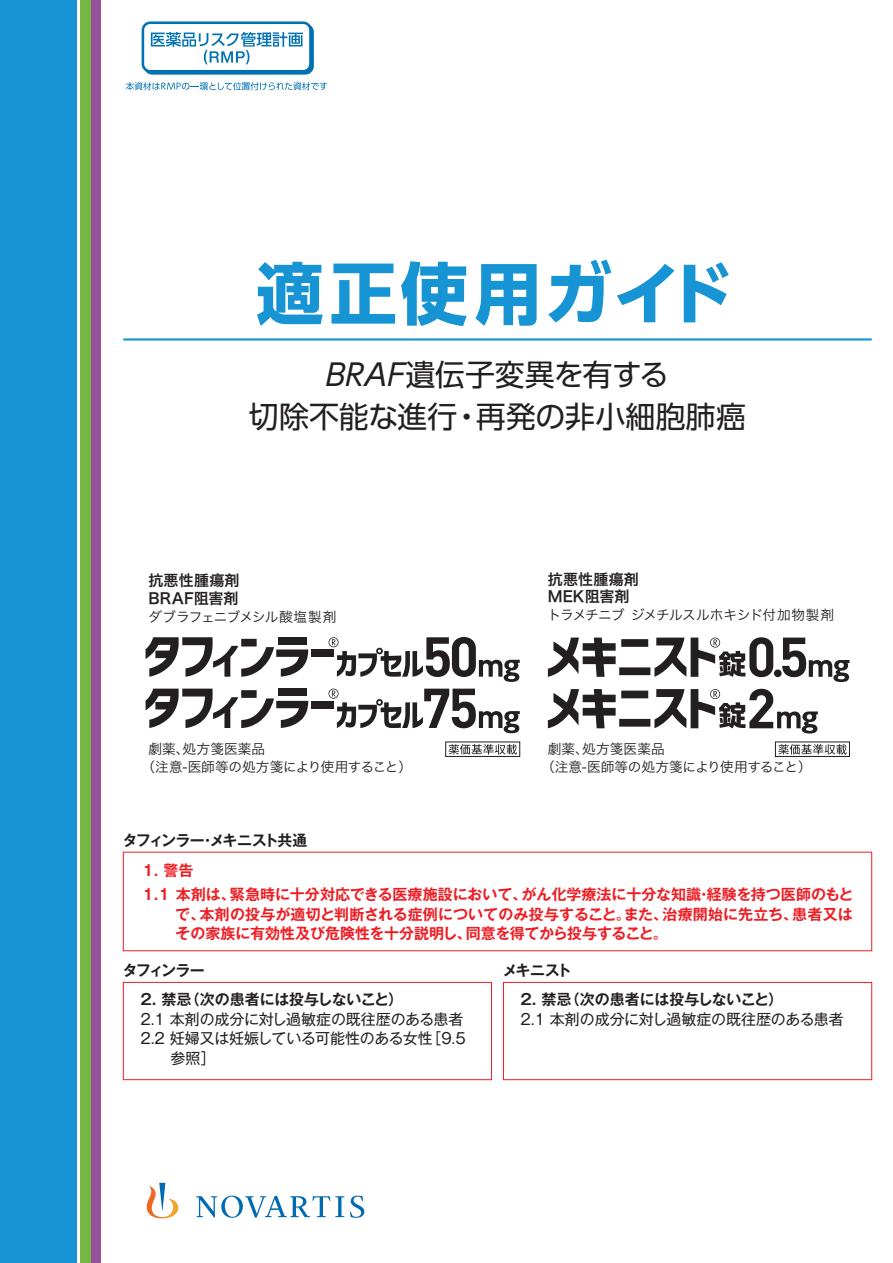
<style>
.page{position:relative;width:893px;height:1263px;background:#fff}
.page>*{position:absolute;margin:0;border:0;box-sizing:border-box;transform-origin:0 0}
.t1{font:700 67.5px "UD Shin Go Pro";letter-spacing:.05em;color:#1694d3}
.t2{font:30px/42px "UD Shin Go Pro";letter-spacing:-.005em;color:#231f20;text-align:center}
.t3{font:700 15px/24.2px "Gothic MB101 Pro De";color:#ee1d23}
.t4{font:15px "Gothic MB101 Pro";letter-spacing:-.01em;color:#231f20}
.t5{font:700 15px "Gothic MB101 Pro De";letter-spacing:-.01em;color:#231f20}
.t6{font:15px/17.7px "Hira Kaku Pro W6";letter-spacing:.005em;color:#231f20}
.t7{font:700 15px "Gothic MB101 Pro De";letter-spacing:-.09em;color:#231f20}
.t8{font:700 15px "Gothic MB101 Pro De";letter-spacing:-.035em;color:#231f20}
.t9{font:13.65px/17.7px "Hira Kaku Pro W3";letter-spacing:-.005em;color:#231f20}
.t10{font:13.65px "Hira Kaku Pro W3";letter-spacing:-.04em;color:#231f20}
.t11{font:13.65px "Hira Kaku Pro W3";letter-spacing:-.05em;color:#231f20}
</style>
<div class="page">
<div style="left:90px;top:0;width:11px;height:1263px;background:#96519e"></div>
<div style="left:80px;top:0;width:10px;height:1263px;background:#73b943"></div>
<div style="left:0;top:0;width:77px;height:1263px;background:#1694d3"></div>
<hr style="left:123px;top:338px;width:749px;height:3px;background:#1694d3">
<svg style="left:147px;top:1183px;width:217px;height:35px"></svg>
<div style="left:123px;top:982px;width:369px;height:98px;border:1px solid #ee1d23"></div>
<div style="left:503px;top:982px;width:369px;height:98px;border:1px solid #ee1d23"></div>
<svg style="left:126px;top:82px;width:201px;height:8px"></svg>
<svg style="left:142px;top:21px;width:172px;height:54px"></svg>
<svg style="left:146px;top:637px;width:162px;height:40px"></svg>
<div style="left:311px;top:649px;width:23px;height:8px;background:#231f20"></div>
<svg style="left:329px;top:637px;width:191px;height:45px"></svg>
<svg style="left:146px;top:689px;width:162px;height:39px"></svg>
<div style="left:311px;top:701px;width:23px;height:8px;background:#231f20"></div>
<svg style="left:329px;top:689px;width:191px;height:44px"></svg>
<svg style="left:449px;top:744px;width:68px;height:11px"></svg>
<div style="left:445px;top:742px;width:75px;height:15px;border:1px solid #231f20"></div>
<svg style="left:548px;top:637px;width:301px;height:45px"></svg>
<svg style="left:548px;top:689px;width:270px;height:44px"></svg>
<svg style="left:778px;top:744px;width:69px;height:11px"></svg>
<div style="left:775px;top:742px;width:75px;height:15px;border:1px solid #231f20"></div>
<h1 class="t1" style="left:256px;top:239px;width:479px">適正使用ガイド</h1>
<h2 class="t2" style="left:249px;top:352px;width:499px">BRAF遺伝子変異を有する<br>切除不能な進行・再発の非小細胞肺癌</h2>
<p class="t6" style="left:148px;top:571px;width:108px">抗悪性腫瘍剤　<br>BRAF阻害剤</p>
<p class="t11" style="left:148px;top:604px;width:189px">ダブラフェニブメシル酸塩製剤</p>
<p class="t9" style="left:142px;top:739px;width:272px;text-indent:7px">劇薬、処方箋医薬品<br>（注意-医師等の処方箋により使用すること）</p>
<p class="t7" style="left:122px;top:827px;width:187px">タフィンラー・メキニスト共通</p>
<p class="t6" style="left:548px;top:570px;width:108px">抗悪性腫瘍剤　<br>MEK阻害剤</p>
<p class="t10" style="left:548px;top:603px;width:288px">トラメチニブ ジメチルスルホキシド付加物製剤</p>
<p class="t9" style="left:541px;top:739px;width:272px;text-indent:7px">劇薬、処方箋医薬品<br>（注意-医師等の処方箋により使用すること）</p>
<p class="t3" style="left:142px;top:856px;width:713px">1. 警告<br>1.1 本剤は、緊急時に十分対応できる医療施設において、がん化学療法に十分な知識・経験を持つ医師のもと</p>
<p class="t3" style="left:175px;top:902px;width:679px;line-height:19.5px">で、本剤の投与が適切と判断される症例についてのみ投与すること。また、治療開始に先立ち、患者又はその家族に有効性及び危険性を十分説明し、同意を得てから投与すること。</p>
<p class="t8" style="left:122px;top:958px;width:84px">タフィンラー</p>
<p class="t8" style="left:503px;top:958px;width:71px">メキニスト</p>
<p class="t5" style="left:140px;top:987px;width:264px">2. 禁忌（次の患者には投与しないこと）</p>
<p class="t4" style="left:140px;top:1006px;width:325px">2.1 本剤の成分に対し過敏症の既往歴のある患者</p>
<p class="t4" style="left:140px;top:1026px;width:327px">2.2 妊婦又は妊娠している可能性のある女性［9.5</p>
<p class="t4" style="left:170px;top:1046px;width:47px">参照］</p>
<p class="t5" style="left:520px;top:987px;width:264px">2. 禁忌（次の患者には投与しないこと）</p>
<p class="t4" style="left:520px;top:1006px;width:325px">2.1 本剤の成分に対し過敏症の既往歴のある患者</p>
</div>
